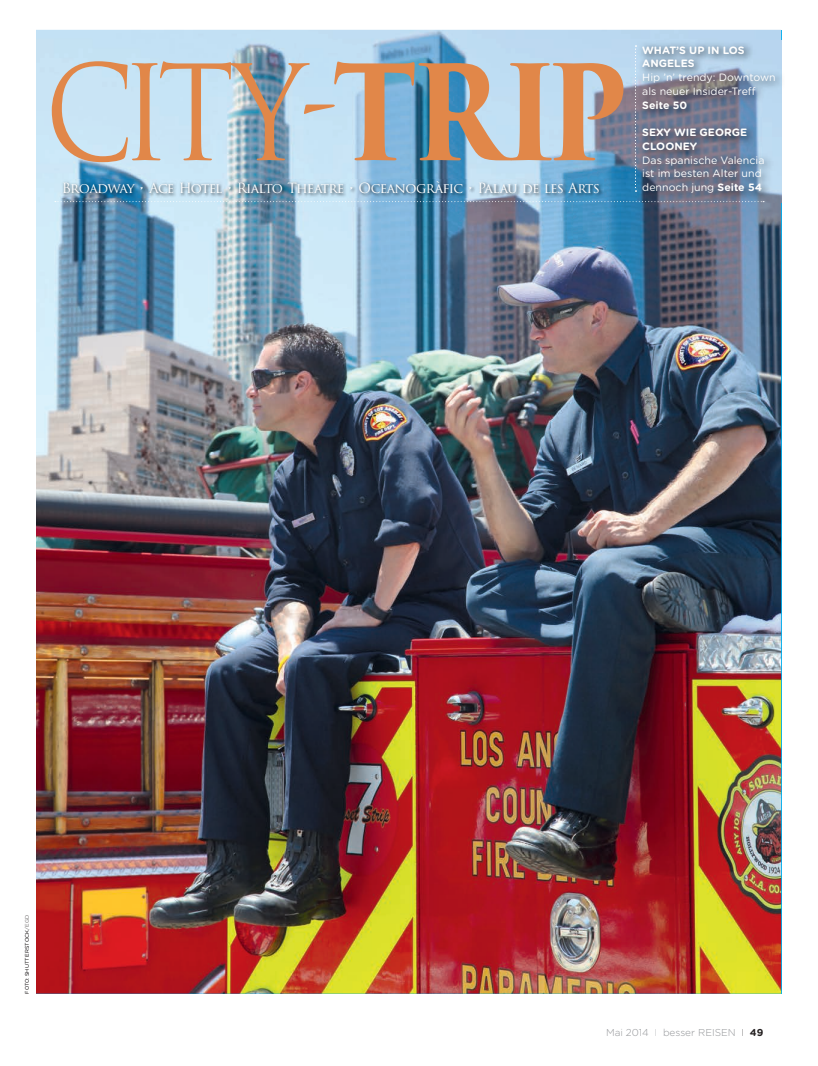
<style>
.page{position:relative;width:818px;height:1066px;background:#fff}
.page>*{position:absolute;margin:0;border:0;box-sizing:border-box;transform-origin:0 0}
.t1{font:128.75px "Trajan Pro 3";color:#e18749;scale:.87 1}
.t2{font:13.75px "Trajan Pro 3";letter-spacing:-.055em;color:#fff}
.t3{font:10.62px/13.8px "Gotham Rounded";color:#fff}
.t4{font:700 10.62px/13.8px "Gotham Rounded";color:#fff}
.t5{font:300 10px "Gotham Rounded";color:#939598}
.t6{font:300 5px "Gotham Rounded";letter-spacing:.025em;color:#231f20}
.s1{font-weight:700}
.s2{font-size:7.5px}
.s3{font-size:7.5px;color:#231f20}
.s4{font-weight:700;color:#231f20}
</style>
<div class="page">
<img style="left:36px;top:30px;width:745px;height:964px">
<img style="left:638px;top:41px;width:144px;height:162px">
<img style="left:62px;top:180px;width:541px;height:18px">
<svg style="left:55px;top:201px;width:709px;height:1px"></svg>
<svg style="left:635px;top:46px;width:1px;height:146px"></svg>
<p class="t4" style="left:642px;top:42px;width:104px">WHAT’S UP IN LOS<br>ANGELES</p>
<p class="t3" style="left:642px;top:70px;width:135px">Hip ’n’ trendy: Downtown als neuer Insider-Treff</p>
<p class="t4" style="left:642px;top:97px;width:46px">Seite 50</p>
<p class="t4" style="left:642px;top:125px;width:106px">SEXY WIE GEORGE<br>CLOONEY</p>
<p class="t3" style="left:642px;top:152px;width:124px">Das spanische Valencia ist im besten Alter und</p>
<h1 class="t1" style="left:45px;top:25px;width:671px">CITY-<span class="s1">TRIP</span></h1>
<p class="t2" style="left:62px;top:179px;width:540px">Broadway • Ace Hotel • Rialto Theatre • Oceanogràfic • Palau de les Arts</p>
<p class="t3" style="left:642px;top:180px;width:121px">dennoch jung <span class="s1">Seite 54</span></p>
<p class="t6" style="left:24px;top:994px;width:81px;rotate:-90deg">FOTO: SHUTTERSTOCK/EGD</p>
<p class="t5" style="left:606px;top:1026px;width:159px">Mai 2014 <span class="s2">|</span> besser REISEN <span class="s3">|</span> <span class="s4">49</span></p>
</div>
